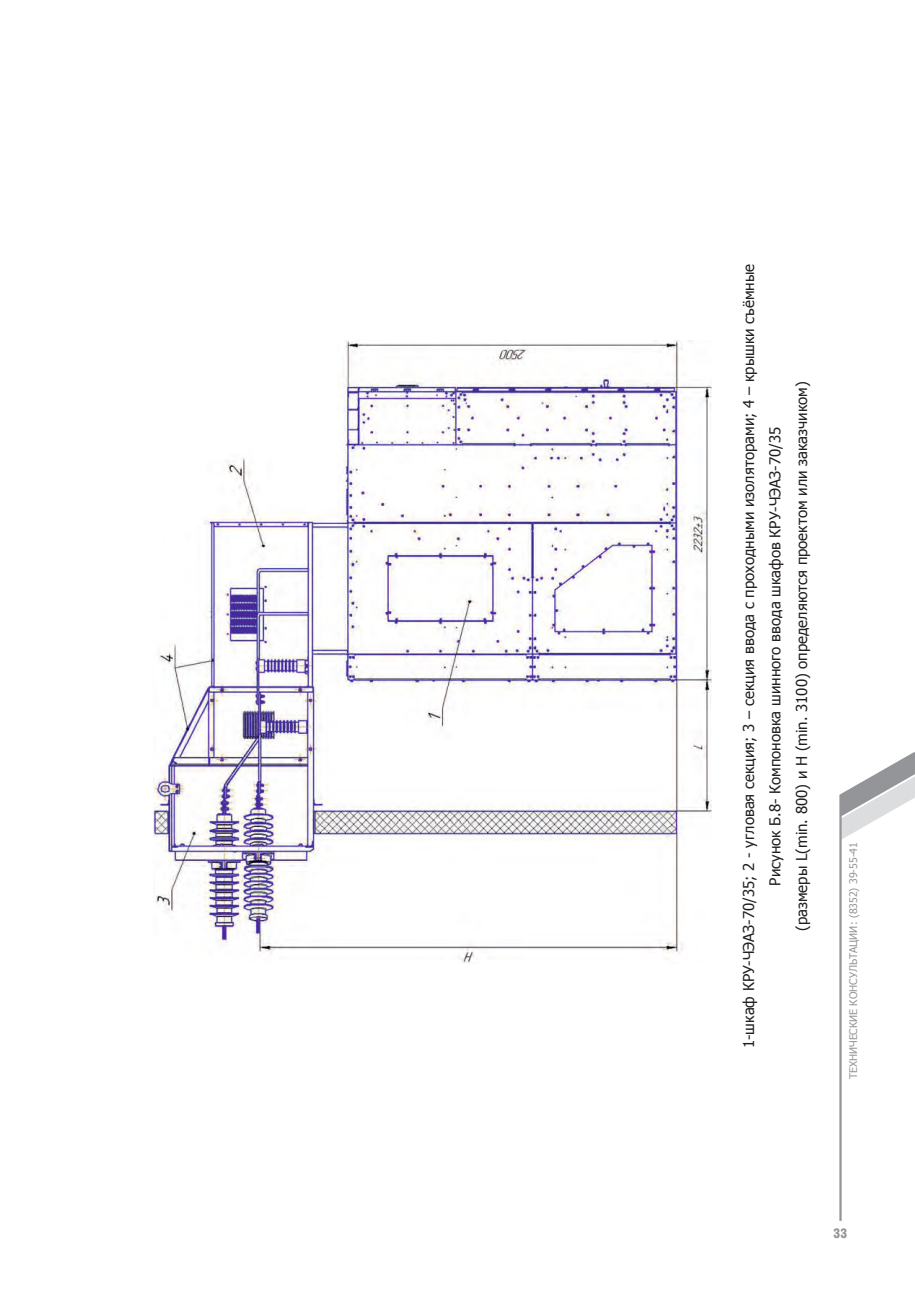
<style>
.page{position:relative;width:915px;height:1306px;background:#fff}
.page>*{position:absolute;margin:0;border:0;box-sizing:border-box;transform-origin:0 0}
.Рисунка_название{font:15px "Tahoma";color:#231f20}
.t1{font:900 13.5px "Helios Cond";color:#939598}
.t2{font:10.5px "Tahoma";color:#939598}
</style>
<div class="page">
<svg style="left:839px;top:752px;width:75px;height:469px"></svg>
<img style="left:153px;top:340px;width:558px;height:623px">
<p class="Рисунка_название" style="left:738px;top:1048px;width:785px;rotate:-90deg">1-шкаф КРУ-ЧЭАЗ-70/35; 2 - угловая секция; 3 – секция ввода с проходными изоляторами; 4 – крышки съёмные</p>
<p class="Рисунка_название" style="left:764px;top:885px;width:460px;rotate:-90deg">Рисунок Б.8- Компоновка шинного ввода шкафов КРУ-ЧЭАЗ-70/35</p>
<p class="Рисунка_название" style="left:791px;top:930px;width:551px;rotate:-90deg">(размеры L(min. 800) и H (min. 3100) определяются проектом или заказчиком)</p>
<p class="t2" style="left:845px;top:1079px;width:239px;rotate:-90deg">ТЕХНИЧЕСКИЕ КОНСУЛЬТАЦИИ: (8352) 39-55-41</p>
<p class="t1" style="left:833px;top:1225px;width:15px">33</p>
</div>
